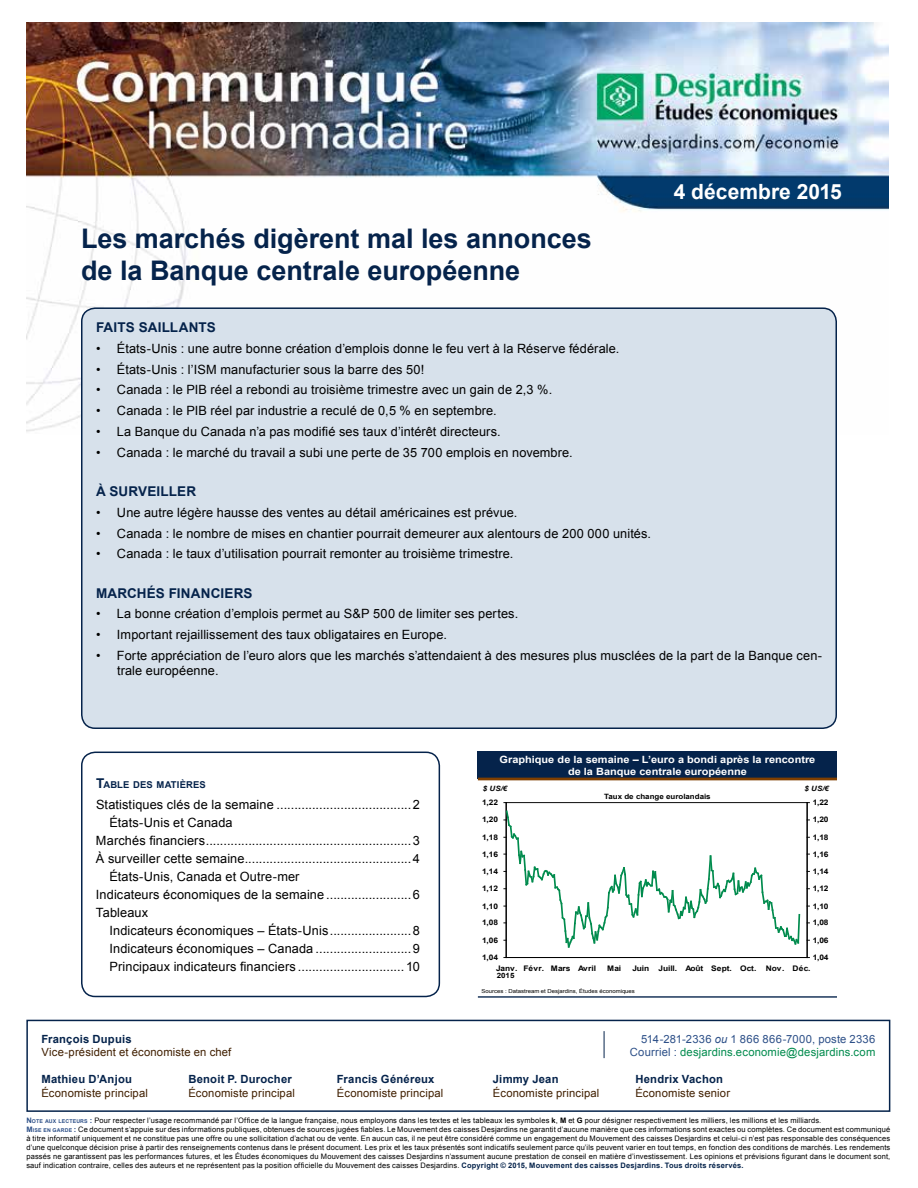
<style>
.page{position:relative;width:918px;height:1188px;background:#fff}
.page>*{position:absolute;margin:0;border:0;box-sizing:border-box;transform-origin:0 0}
.t1{font:700 27px/32.4px "Arial";color:#05234b}
.t2{font:700 21px "Arial";color:#fff}
.t3{font:700 13.5px "Arial";letter-spacing:.015em;color:#05234b}
.t4{font:12.75px/15.3px "Arial";letter-spacing:.01em;color:#000}
.t5{font:11.25px "Arial";letter-spacing:.015em;color:#401f00}
.t6{font:700 11.25px "Arial";letter-spacing:.02em;color:#05234b}
.t7{font:11.25px "Arial";letter-spacing:.015em;color:#008b4d}
.t8{font:11.25px "Arial";letter-spacing:.015em;color:#2d5088}
.t9{font:700 10.05px/12px "Arial";color:#fff;text-align:center;scale:1.09 1}
.t10{font:700 9.45px "Arial";letter-spacing:.015em;color:#05234b}
.t11{font:700 7.65px "Arial";letter-spacing:-.025em;color:#000;scale:1.1 1}
.t12{font:7.5px/9px "Arial";letter-spacing:.02em;color:#000}
.t13{font:700 7.2px "Arial";color:#000;scale:1.09 1}
.t14{font:italic 700 7.2px "Arial";color:#000;scale:1.09 1}
.t15{font:5.4px "Arial";letter-spacing:.005em;color:#000;scale:1.09 1}
.s1{font-size:13.5px}
.s2{font-style:italic}
.s3{color:#2d5088}
.s4{font-weight:700;color:#2d5088}
.s5{font-weight:700;font-size:5.25px;color:#2d5088}
.s6{font-weight:700}
.s7{font-weight:700;color:#05234b}
</style>
<div class="page">
<img style="left:26px;top:23px;width:862px;height:409px">
<svg style="left:26px;top:1019px;width:865px;height:93px"></svg>
<svg style="left:604px;top:1031px;width:1px;height:27px"></svg>
<div style="left:82px;top:308px;width:754px;height:420px;background:#d7e1eb;border-radius:14px"></div>
<div style="left:81px;top:307px;width:756px;height:422px;border:2px solid #05234b;border-radius:14px"></div>
<div style="left:81px;top:752px;width:359px;height:245px;border:2px solid #05234b;border-radius:14px"></div>
<div style="left:478px;top:752px;width:359px;height:27px;background:#05234b"></div>
<hr style="left:478px;top:778px;width:359px;height:2px;background:#803f00">
<hr style="left:478px;top:996px;width:359px;height:1px;background:#05234b">
<hr style="left:506px;top:802px;width:301px;height:1px;background:#000">
<hr style="left:506px;top:803px;width:1px;height:155px;background:#000">
<hr style="left:506px;top:957px;width:301px;height:1px;background:#000">
<svg style="left:504px;top:810px;width:297px;height:139px"></svg>
<hr style="left:807px;top:803px;width:1px;height:155px;background:#000">
<h2 class="t2" style="left:674px;top:178px;width:170px">4 décembre 2015</h2>
<h1 class="t1" style="left:81px;top:223px;width:512px">Les marchés digèrent mal les annonces de la Banque centrale européenne</h1>
<p class="t3" style="left:96px;top:319px;width:121px">Faits saillants</p>
<p class="t4" style="left:96px;top:341px;width:525px">• États-Unis : une autre bonne création d’emplois donne le feu vert à la Réserve fédérale.</p>
<p class="t4" style="left:96px;top:362px;width:330px">• États-Unis : l’ISM manufacturier sous la barre des 50!</p>
<p class="t4" style="left:96px;top:382px;width:458px">• Canada : le PIB réel a rebondi au troisième trimestre avec un gain de 2,3 %.</p>
<p class="t4" style="left:96px;top:403px;width:402px">• Canada : le PIB réel par industrie a reculé de 0,5 % en septembre.</p>
<p class="t4" style="left:96px;top:424px;width:406px">• La Banque du Canada n’a pas modifié ses taux d’intérêt directeurs.</p>
<p class="t4" style="left:96px;top:445px;width:478px">• Canada : le marché du travail a subi une perte de 35 700 emplois en novembre.</p>
<p class="t3" style="left:96px;top:482px;width:102px">À surveiller</p>
<p class="t4" style="left:96px;top:505px;width:423px">• Une autre légère hausse des ventes au détail américaines est prévue.</p>
<p class="t4" style="left:96px;top:526px;width:557px">• Canada : le nombre de mises en chantier pourrait demeurer aux alentours de 200 000 unités.</p>
<p class="t4" style="left:96px;top:546px;width:419px">• Canada : le taux d’utilisation pourrait remonter au troisième trimestre.</p>
<p class="t3" style="left:96px;top:584px;width:158px">Marchés financiers</p>
<p class="t4" style="left:96px;top:607px;width:424px">• La bonne création d’emplois permet au S&amp;P 500 de limiter ses pertes.</p>
<p class="t4" style="left:96px;top:627px;width:353px">• Important rejaillissement des taux obligataires en Europe.</p>
<p class="t4" style="left:117px;top:648px;width:706px;text-indent:-21px">• Forte appréciation de l’euro alors que les marchés s’attendaient à des mesures plus musclées de la part de la Banque cen&shy;trale européenne.</p>
<p class="t10" style="left:96px;top:778px;width:111px"><span class="s1">T</span>ABLE DES MATIÈRES</p>
<p class="t4" style="left:96px;top:797px;width:325px">Statistiques clés de la semaine ......................................2</p>
<p class="t4" style="left:109px;top:815px;width:125px">États-Unis et Canada</p>
<p class="t4" style="left:96px;top:833px;width:326px">Marchés financiers..........................................................3</p>
<p class="t4" style="left:96px;top:851px;width:326px">À surveiller cette semaine...............................................4</p>
<p class="t4" style="left:110px;top:869px;width:192px">États-Unis, Canada et Outre-mer</p>
<p class="t4" style="left:96px;top:887px;width:326px">Indicateurs économiques de la semaine ........................6</p>
<p class="t4" style="left:96px;top:905px;width:54px">Tableaux</p>
<p class="t4" style="left:110px;top:923px;width:312px">Indicateurs économiques – États-Unis.......................8</p>
<p class="t4" style="left:110px;top:941px;width:312px">Indicateurs économiques – Canada ...........................9</p>
<p class="t4" style="left:110px;top:959px;width:312px">Principaux indicateurs financiers .............................. 10</p>
<p class="t9" style="left:500px;top:754px;width:291px">Graphique de la semaine – L’euro a bondi après la rencontre de la Banque centrale européenne</p>
<p class="t14" style="left:483px;top:784px;width:24px">$ US/€</p>
<p class="t14" style="left:805px;top:784px;width:24px">$ US/€</p>
<p class="t13" style="left:604px;top:792px;width:99px">Taux de change eurolandais</p>
<p class="t11" style="left:813px;top:797px;width:16px">1,22</p>
<p class="t11" style="left:482px;top:797px;width:16px">1,22</p>
<p class="t11" style="left:482px;top:815px;width:16px">1,20</p>
<p class="t11" style="left:813px;top:815px;width:16px">1,20</p>
<p class="t11" style="left:482px;top:832px;width:16px">1,18</p>
<p class="t11" style="left:813px;top:832px;width:16px">1,18</p>
<p class="t11" style="left:482px;top:849px;width:16px">1,16</p>
<p class="t11" style="left:813px;top:849px;width:16px">1,16</p>
<p class="t11" style="left:482px;top:866px;width:16px">1,14</p>
<p class="t11" style="left:813px;top:866px;width:16px">1,14</p>
<p class="t11" style="left:482px;top:884px;width:16px">1,12</p>
<p class="t11" style="left:813px;top:884px;width:16px">1,12</p>
<p class="t11" style="left:482px;top:901px;width:16px">1,10</p>
<p class="t11" style="left:813px;top:901px;width:16px">1,10</p>
<p class="t11" style="left:482px;top:918px;width:16px">1,08</p>
<p class="t11" style="left:813px;top:918px;width:16px">1,08</p>
<p class="t11" style="left:482px;top:935px;width:16px">1,06</p>
<p class="t11" style="left:813px;top:935px;width:16px">1,06</p>
<p class="t11" style="left:482px;top:952px;width:16px">1,04</p>
<p class="t11" style="left:813px;top:952px;width:16px">1,04</p>
<p class="t11" style="left:496px;top:963px;width:92px">Janv. Févr. Mars Avril</p>
<p class="t11" style="left:607px;top:963px;width:14px">Mai</p>
<p class="t11" style="left:632px;top:963px;width:164px">Juin Juill. Août Sept. Oct. Nov. Déc.</p>
<p class="t13" style="left:497px;top:971px;width:18px">2015</p>
<p class="t15" style="left:481px;top:988px;width:142px">Sources : Datastream et Desjardins, Études économiques</p>
<p class="t6" style="left:41px;top:1031px;width:92px">François Dupuis</p>
<p class="t8" style="left:641px;top:1032px;width:236px">514-281-2336 <span class="s2">ou</span> 1 866 866-7000, poste 2336</p>
<p class="t5" style="left:41px;top:1045px;width:192px">Vice-président et économiste en chef</p>
<p class="t7" style="left:630px;top:1045px;width:247px"><span class="s3">Courriel :</span> desjardins.economie@desjardins.com</p>
<p class="t6" style="left:41px;top:1072px;width:92px">Mathieu D’Anjou</p>
<p class="t6" style="left:188px;top:1072px;width:105px">Benoit P. Durocher</p>
<p class="t6" style="left:337px;top:1072px;width:99px">Francis Généreux</p>
<p class="t6" style="left:493px;top:1072px;width:67px">Jimmy Jean</p>
<p class="t6" style="left:635px;top:1072px;width:89px">Hendrix Vachon</p>
<p class="t5" style="left:41px;top:1086px;width:108px">Économiste principal</p>
<p class="t5" style="left:188px;top:1086px;width:108px">Économiste principal</p>
<p class="t5" style="left:337px;top:1086px;width:108px">Économiste principal</p>
<p class="t5" style="left:493px;top:1086px;width:108px">Économiste principal</p>
<p class="t5" style="left:635px;top:1086px;width:96px">Économiste senior</p>
<p class="t12" style="left:26px;top:1116px;width:866px"><span class="s4">N</span><span class="s5">OTE AUX LECTEURS</span> <span class="s4">:</span> Pour respecter l’usage recommandé par l’Office de la langue française, nous employons dans les textes et les tableaux les symboles <span class="s6">k</span>, <span class="s6">M</span> et <span class="s6">G</span> pour désigner respectivement les milliers, les millions et les milliards.<br><span class="s4">M</span><span class="s5">ISE EN GARDE</span> <span class="s4">:</span> Ce document s’appuie sur des informations publiques, obtenues de sources jugées fiables. Le Mouvement des caisses Desjardins ne garantit d’aucune manière que ces informations sont exactes ou complètes. Ce document est communiqué à titre informatif uniquement et ne constitue pas une offre ou une sollicitation d’achat ou de vente. En aucun cas, il ne peut être considéré comme un engagement du Mouvement des caisses Desjardins et celui-ci n’est pas responsable des conséquences d’une quelconque décision prise à partir des renseignements contenus dans le présent document. Les prix et les taux présentés sont indicatifs seulement parce qu’ils peuvent varier en tout temps, en fonction des conditions de marchés. Les rendements passés ne garantissent pas les performances futures, et les Études économiques du Mouvement des caisses Desjardins n’assument aucune prestation de conseil en matière d’investissement. Les opinions et prévisions figurant dans le document sont, sauf indication contraire, celles des auteurs et ne représentent pas la position officielle du Mouvement des caisses Desjardins. <span class="s7">Copyright © 2015, Mouvement des caisses Desjardins. Tous droits réservés.</span></p>
</div>
